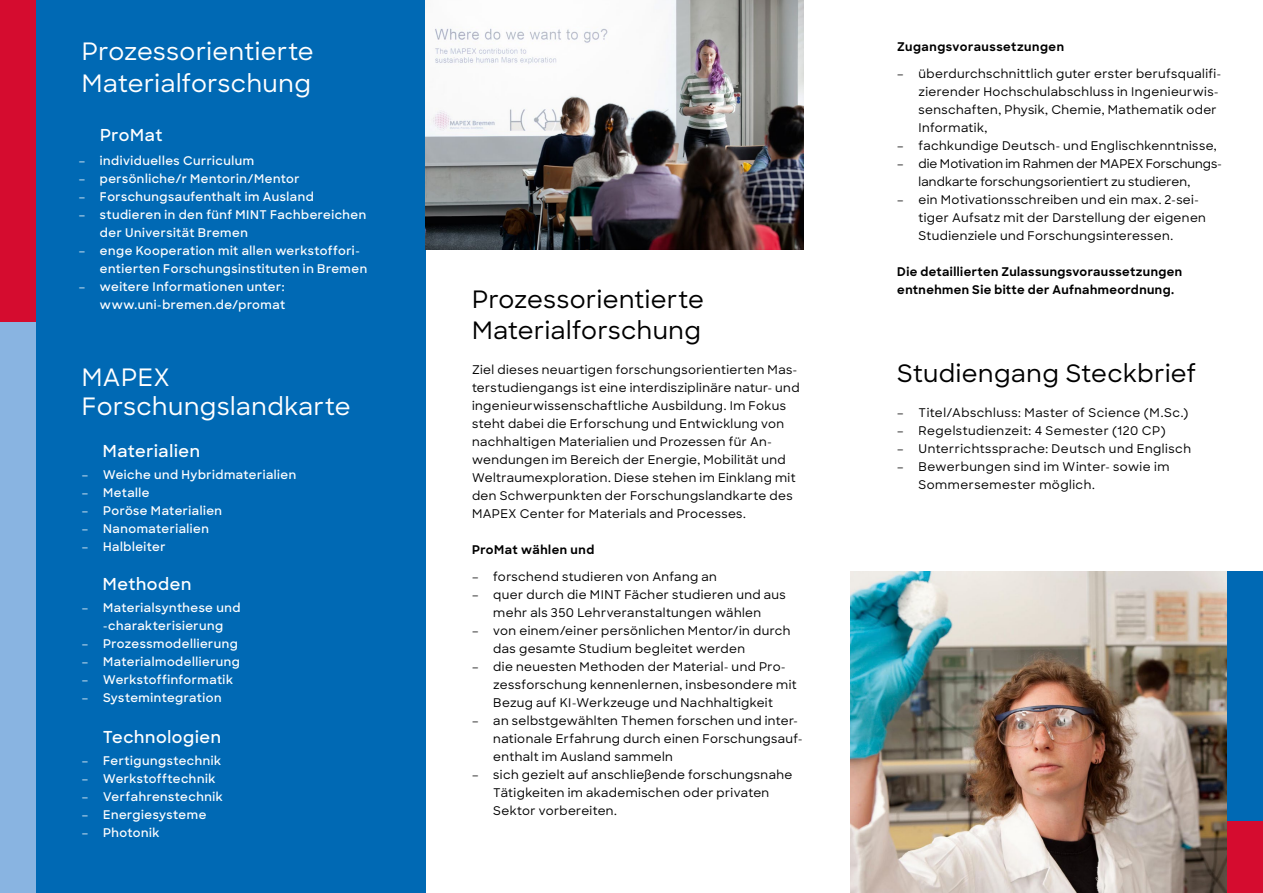
<style>
.page{position:relative;width:1263px;height:893px;background:#fff}
.page>*{position:absolute;margin:0;border:0;box-sizing:border-box;transform-origin:0 0}
.t1{font:500 24px/31.5px "Sharp Sans";letter-spacing:.02em;color:#fff}
.t2{font:500 24px/31.5px "Sharp Sans";letter-spacing:.02em;color:#000}
.t3{font:600 16.5px "Sharp Sans";letter-spacing:.04em;color:#fff}
.t4{font:500 12px/18px "Sharp Sans";letter-spacing:.03em;color:#000}
.t5{font:600 12px/18px "Sharp Sans";letter-spacing:.045em;color:#fff}
.t6{font:700 12px/18px "Sharp Sans";letter-spacing:.035em;color:#000}
.t7{font:500 12px/18px "Sharp Sans";letter-spacing:.005em;color:#000}
.s1{font-weight:500}
</style>
<div class="page">
<div style="left:0;top:0;width:425px;height:893px;background:#0069b4"></div>
<div style="left:0;top:0;width:35px;height:893px;background:#89b4e1"></div>
<div style="left:0;top:0;width:35px;height:321px;background:#d50c2f"></div>
<img style="left:425px;top:0;width:379px;height:249px">
<img style="left:850px;top:571px;width:378px;height:322px">
<div style="left:1228px;top:571px;width:35px;height:322px;background:#0069b4"></div>
<div style="left:1228px;top:821px;width:35px;height:72px;background:#d50c2f"></div>
<h1 class="t1" style="left:82px;top:35px;width:233px">Prozessorientierte<br>Materialforschung</h1>
<h2 class="t3" style="left:100px;top:123px;width:64px">ProMat</h2>
<p class="t5" style="left:79px;top:151px;width:177px"><span class="s1">–</span> individuelles Curriculum</p>
<p class="t5" style="left:79px;top:169px;width:222px"><span class="s1">–</span> persönliche/r Mentorin/Mentor</p>
<p class="t5" style="left:79px;top:187px;width:237px"><span class="s1">–</span> Forschungsaufenthalt im Ausland</p>
<p class="t5" style="left:100px;top:205px;width:268px;text-indent:-21px"><span class="s1">–</span> studieren in den fünf MINT Fachbereichen der Universität Bremen</p>
<p class="t5" style="left:100px;top:241px;width:269px;text-indent:-21px"><span class="s1">–</span> enge Kooperation mit allen werkstoffori&shy;entierten Forschungsinstituten in Bremen</p>
<p class="t5" style="left:79px;top:277px;width:208px;text-align:right"><span class="s1">–</span> weitere Informationen unter: www.uni-bremen.de/promat</p>
<h1 class="t1" style="left:82px;top:362px;width:270px;line-height:28.8px">MAPEX<br>Forschungslandkarte</h1>
<h2 class="t3" style="left:103px;top:439px;width:99px">Materialien</h2>
<p class="t5" style="left:82px;top:465px;width:216px"><span class="s1">–</span> Weiche und Hybridmaterialien</p>
<p class="t5" style="left:82px;top:483px;width:69px"><span class="s1">–</span> Metalle</p>
<p class="t5" style="left:82px;top:501px;width:142px"><span class="s1">–</span> Poröse Materialien</p>
<p class="t5" style="left:82px;top:519px;width:129px"><span class="s1">–</span> Nanomaterialien</p>
<p class="t5" style="left:82px;top:537px;width:85px"><span class="s1">–</span> Halbleiter</p>
<h2 class="t3" style="left:103px;top:572px;width:90px">Methoden</h2>
<p class="t5" style="left:82px;top:598px;width:160px;text-align:center"><span class="s1">–</span> Materialsynthese und -charakterisierung</p>
<p class="t5" style="left:82px;top:634px;width:158px"><span class="s1">–</span> Prozessmodellierung</p>
<p class="t5" style="left:82px;top:652px;width:160px"><span class="s1">–</span> Materialmodellierung</p>
<p class="t5" style="left:82px;top:670px;width:153px"><span class="s1">–</span> Werkstoffinformatik</p>
<p class="t5" style="left:82px;top:688px;width:141px"><span class="s1">–</span> Systemintegration</p>
<h2 class="t3" style="left:103px;top:725px;width:120px">Technologien</h2>
<p class="t5" style="left:82px;top:751px;width:141px"><span class="s1">–</span> Fertigungstechnik</p>
<p class="t5" style="left:82px;top:769px;width:135px"><span class="s1">–</span> Werkstofftechnik</p>
<p class="t5" style="left:82px;top:787px;width:142px"><span class="s1">–</span> Verfahrenstechnik</p>
<p class="t5" style="left:82px;top:805px;width:126px"><span class="s1">–</span> Energiesysteme</p>
<p class="t5" style="left:82px;top:823px;width:79px"><span class="s1">–</span> Photonik</p>
<h1 class="t2" style="left:472px;top:282px;width:233px">Prozessorientierte<br>Materialforschung</h1>
<p class="t4" style="left:472px;top:360px;width:329px">Ziel dieses neuartigen forschungsorientierten Mas&shy;terstudiengangs ist eine interdisziplinäre natur- und ingenieurwissenschaftliche Ausbildung. Im Fokus steht dabei die Erforschung und Entwicklung von nachhaltigen Materialien und Prozessen für An&shy;wendungen im Bereich der Energie, Mobilität und Weltraumexploration. Diese stehen im Einklang mit den Schwerpunkten der Forschungslandkarte des MAPEX Center for Materials and Processes.</p>
<p class="t6" style="left:472px;top:540px;width:124px">ProMat wählen und</p>
<p class="t4" style="left:472px;top:567px;width:246px">– forschend studieren von Anfang an</p>
<p class="t4" style="left:472px;top:585px;width:315px;text-align:center">– quer durch die MINT Fächer studieren und aus mehr als 350 Lehrveranstaltungen wählen</p>
<p class="t4" style="left:493px;top:621px;width:299px;text-indent:-21px">– von einem/einer persönlichen Mentor/in durch das gesamte Studium begleitet werden</p>
<p class="t4" style="left:493px;top:657px;width:305px;text-indent:-21px">– die neuesten Methoden der Material- und Pro&shy;zessforschung kennenlernen, insbesondere mit<br>Bezug auf KI-Werkzeuge und Nachhaltigkeit</p>
<p class="t4" style="left:493px;top:711px;width:311px;text-indent:-21px">– an selbstgewählten Themen forschen und inter&shy;nationale Erfahrung durch einen Forschungsauf&shy;enthalt im Ausland sammeln</p>
<p class="t4" style="left:493px;top:765px;width:301px;text-indent:-21px">– sich gezielt auf anschließende forschungsnahe<br>Tätigkeiten im akademischen oder privaten<br>Sektor vorbereiten.</p>
<p class="t6" style="left:897px;top:37px;width:168px">Zugangsvoraussetzungen</p>
<p class="t4" style="left:918px;top:64px;width:304px;text-indent:-21px">– überdurchschnittlich guter erster berufsqualifi&shy;zierender Hochschulabschluss in Ingenieurwis&shy;senschaften, Physik, Chemie, Mathematik oder Informatik,</p>
<p class="t4" style="left:897px;top:136px;width:321px">– fachkundige Deutsch- und Englischkenntnisse,</p>
<p class="t7" style="left:918px;top:154px;width:304px;text-indent:-21px">– die Motivation im Rahmen der MAPEX Forschungs&shy;landkarte forschungsorientiert zu studieren,</p>
<p class="t4" style="left:918px;top:190px;width:289px;text-indent:-21px">– ein Motivationsschreiben und ein max. 2-sei&shy;tiger Aufsatz mit der Darstellung der eigenen<br>Studienziele und Forschungsinteressen.</p>
<p class="t6" style="left:897px;top:262px;width:286px">Die detaillierten Zulassungsvoraussetzungen entnehmen Sie bitte der Aufnahmeordnung.</p>
<h1 class="t2" style="left:897px;top:356px;width:300px">Studiengang Steckbrief</h1>
<p class="t4" style="left:897px;top:403px;width:293px">– Titel/Abschluss: Master of Science (M.Sc.)</p>
<p class="t4" style="left:897px;top:421px;width:270px">– Regelstudienzeit: 4 Semester (120 CP)</p>
<p class="t4" style="left:897px;top:439px;width:295px">– Unterrichtssprache: Deutsch und Englisch</p>
<p class="t4" style="left:918px;top:457px;width:252px;text-indent:-21px">– Bewerbungen sind im Winter- sowie im<br>Sommersemester möglich.</p>
</div>
